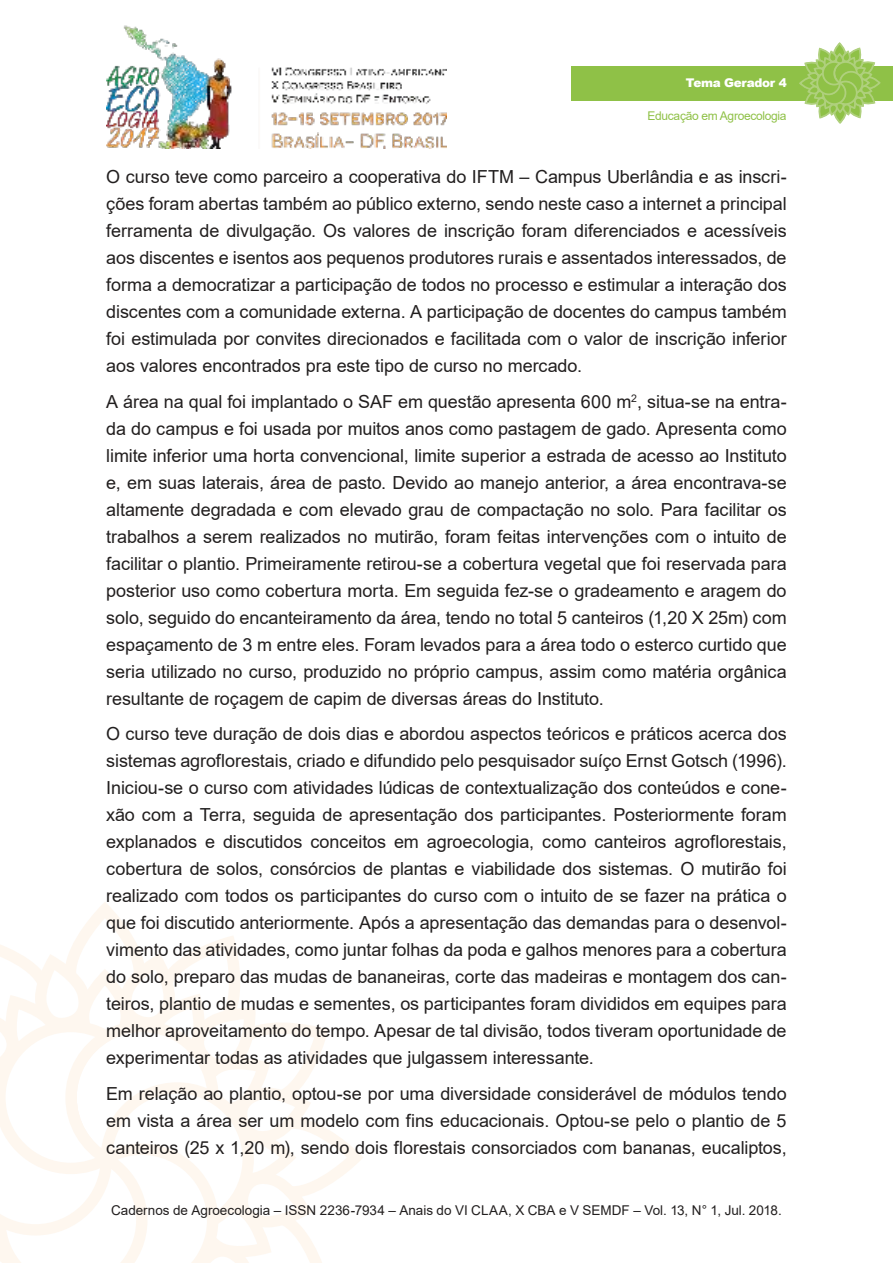
<style>
.page{position:relative;width:893px;height:1263px;background:#fff}
.page>*{position:absolute;margin:0;border:0;box-sizing:border-box;transform-origin:0 0}
.t1{font:18px/27px "Arial";letter-spacing:-.005em;color:#221f1f;text-align:justify}
.t2{font:13.5px "Arial";color:#221f1f}
.t3{font:12px "Arial";letter-spacing:-.025em;color:#8fc147}
.t4{font:900 12px "Arial";letter-spacing:-.025em;color:#fff}
</style>
<div class="page">
<img style="left:106px;top:25px;width:340px;height:124px">
<svg style="left:0;top:910px;width:363px;height:353px"></svg>
<div style="left:571px;top:66px;width:322px;height:34px;background:#8fc147"></div>
<svg style="left:798px;top:43px;width:83px;height:81px"></svg>
<p class="t4" style="left:686px;top:76px;width:102px">Tema Gerador 4</p>
<p class="t3" style="left:647px;top:112px;width:141px">Educação em Agroecologia</p>
<p class="t1" style="left:106px;top:165px;width:682px">O curso teve como parceiro a cooperativa do IFTM – Campus Uberlândia e as inscri&shy;ções foram abertas também ao público externo, sendo neste caso a internet a principal ferramenta de divulgação. Os valores de inscrição foram diferenciados e acessíveis aos discentes e isentos aos pequenos produtores rurais e assentados interessados, de forma a democratizar a participação de todos no processo e estimular a interação dos discentes com a comunidade externa. A participação de docentes do campus também foi estimulada por convites direcionados e facilitada com o valor de inscrição inferior aos valores encontrados pra este tipo de curso no mercado.</p>
<p class="t1" style="left:106px;top:390px;width:682px">A área na qual foi implantado o SAF em questão apresenta 600 m<sup>2</sup>, situa-se na entra&shy;da do campus e foi usada por muitos anos como pastagem de gado. Apresenta como limite inferior uma horta convencional, limite superior a estrada de acesso ao Instituto e, em suas laterais, área de pasto. Devido ao manejo anterior, a área encontrava-se altamente degradada e com elevado grau de compactação no solo. Para facilitar os trabalhos a serem realizados no mutirão, foram feitas intervenções com o intuito de facilitar o plantio. Primeiramente retirou-se a cobertura vegetal que foi reservada para posterior uso como cobertura morta. Em seguida fez-se o gradeamento e aragem do solo, seguido do encanteiramento da área, tendo no total 5 canteiros (1,20 X 25m) com espaçamento de 3 m entre eles. Foram levados para a área todo o esterco curtido que seria utilizado no curso, produzido no próprio campus, assim como matéria orgânica resultante de roçagem de capim de diversas áreas do Instituto.</p>
<p class="t1" style="left:106px;top:722px;width:682px">O curso teve duração de dois dias e abordou aspectos teóricos e práticos acerca dos sistemas agroflorestais, criado e difundido pelo pesquisador suíço Ernst Gotsch (1996).<br>Iniciou-se o curso com atividades lúdicas de contextualização dos conteúdos e cone&shy;xão com a Terra, seguida de apresentação dos participantes. Posteriormente foram explanados e discutidos conceitos em agroecologia, como canteiros agroflorestais, cobertura de solos, consórcios de plantas e viabilidade dos sistemas. O mutirão foi realizado com todos os participantes do curso com o intuito de se fazer na prática o que foi discutido anteriormente. Após a apresentação das demandas para o desenvol&shy;vimento das atividades, como juntar folhas da poda e galhos menores para a cobertura do solo, preparo das mudas de bananeiras, corte das madeiras e montagem dos can&shy;teiros, plantio de mudas e sementes, os participantes foram divididos em equipes para melhor aproveitamento do tempo. Apesar de tal divisão, todos tiveram oportunidade de experimentar todas as atividades que julgassem interessante.</p>
<p class="t1" style="left:106px;top:1082px;width:682px">Em relação ao plantio, optou-se por uma diversidade considerável de módulos tendo em vista a área ser um modelo com fins educacionais. Optou-se pelo o plantio de 5 canteiros (25 x 1,20 m), sendo dois florestais consorciados com bananas, eucaliptos,</p>
<p class="t2" style="left:111px;top:1205px;width:672px">Cadernos de Agroecologia – ISSN 2236-7934 – Anais do VI CLAA, X CBA e V SEMDF – Vol. 13, N° 1, Jul. 2018.</p>
</div>
